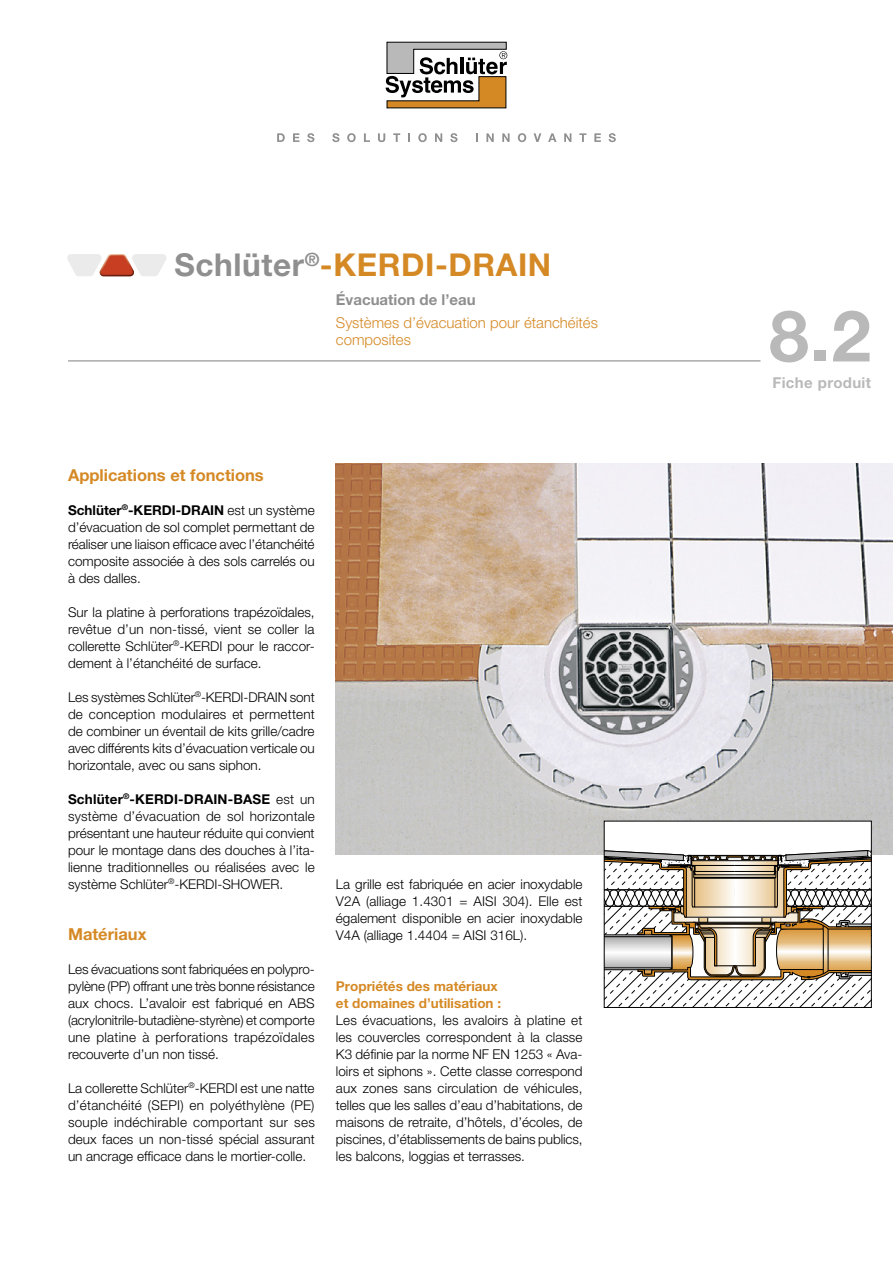
<style>
.page{position:relative;width:893px;height:1263px;background:#fff}
.page>*{position:absolute;margin:0;border:0;box-sizing:border-box;transform-origin:0 0}
.t1{font:700 71.25px "Helvetica Neue LT Pro";color:#b9b9ba}
.t2{font:700 31.5px "Helvetica Neue LT Pro";letter-spacing:.02em;color:#d58925}
.t3{font:700 16.5px "Helvetica Neue LT Pro";color:#d58925}
.t4{font:300 15px/17px "Helvetica Neue LT Pro";color:#d58925}
.t5{font:700 15px "Helvetica Neue LT Pro";color:#8f8f8f}
.t6{font:700 15px "Helvetica Neue LT Pro";letter-spacing:.02em;color:#b9b9ba}
.t7{font:300 13.5px/17px "Helvetica Neue LT Pro";color:#000;text-align:justify}
.t8{font:700 13.5px/17px "Helvetica Neue LT Pro";color:#d58925}
.s1{color:#8f8f8f}
.s2{font-weight:700}
</style>
<div class="page">
<img style="left:336px;top:463px;width:557px;height:392px">
<svg style="left:606px;top:823px;width:264px;height:183px"></svg>
<div style="left:604px;top:821px;width:268px;height:187px;border:1px solid #000"></div>
<div style="left:694px;top:825px;width:85px;height:28px;background:#fff"></div>
<hr style="left:68px;top:360px;width:692px;height:1px;background:#8f8f8f">
<svg style="left:67px;top:254px;width:99px;height:22px"></svg>
<svg style="left:386px;top:42px;width:121px;height:66px"></svg>
<svg style="left:277px;top:133px;width:8px;height:9px"></svg>
<svg style="left:293px;top:133px;width:6px;height:9px"></svg>
<svg style="left:307px;top:133px;width:7px;height:9px"></svg>
<svg style="left:332px;top:133px;width:7px;height:9px"></svg>
<svg style="left:347px;top:133px;width:9px;height:9px"></svg>
<svg style="left:364px;top:133px;width:6px;height:9px"></svg>
<svg style="left:378px;top:133px;width:7px;height:9px"></svg>
<svg style="left:393px;top:133px;width:7px;height:9px"></svg>
<svg style="left:408px;top:133px;width:2px;height:9px"></svg>
<svg style="left:418px;top:133px;width:9px;height:9px"></svg>
<svg style="left:435px;top:133px;width:7px;height:9px"></svg>
<svg style="left:450px;top:133px;width:8px;height:9px"></svg>
<svg style="left:476px;top:133px;width:2px;height:9px"></svg>
<svg style="left:486px;top:133px;width:8px;height:9px"></svg>
<svg style="left:502px;top:133px;width:8px;height:9px"></svg>
<svg style="left:518px;top:133px;width:8px;height:9px"></svg>
<svg style="left:534px;top:133px;width:7px;height:9px"></svg>
<svg style="left:548px;top:133px;width:8px;height:9px"></svg>
<svg style="left:564px;top:133px;width:7px;height:9px"></svg>
<svg style="left:579px;top:133px;width:7px;height:9px"></svg>
<svg style="left:594px;top:133px;width:7px;height:9px"></svg>
<svg style="left:609px;top:133px;width:7px;height:9px"></svg>
<h2 class="t2" style="left:174px;top:246px;width:378px"><span class="s1">Schlüter</span><sup>®</sup>-KERDI-DRAIN</h2>
<p class="t5" style="left:336px;top:290px;width:141px">Évacuation de l’eau</p>
<p class="t4" style="left:336px;top:313px;width:264px">Systèmes d’évacuation pour étanchéités composites</p>
<h1 class="t1" style="left:769px;top:292px;width:103px">8.2</h1>
<p class="t6" style="left:773px;top:373px;width:100px">Fiche produit</p>
<p class="t3" style="left:68px;top:464px;width:197px">Applications et fonctions</p>
<p class="t7" style="left:68px;top:501px;width:248px"><span class="s2">Schlüter</span><sup>®</sup><span class="s2">-KERDI-DRAIN</span> est un système d’évacuation de sol complet permettant de réaliser une liaison efficace avec l’étanchéité composite associée à des sols carrelés ou à des dalles.</p>
<p class="t7" style="left:68px;top:603px;width:248px">Sur la platine à perforations trapézoïdales, revêtue d’un non-tissé, vient se coller la collerette Schlüter<sup>®</sup>-KERDI pour le raccor&shy;dement à l’étanchéité de surface.</p>
<p class="t7" style="left:68px;top:688px;width:248px">Les systèmes Schlüter<sup>®</sup>-KERDI-DRAIN sont de conception modulaires et permettent de combiner un éventail de kits grille/cadre avec différents kits d’évacuation verticale ou horizontale, avec ou sans siphon.</p>
<p class="t7" style="left:68px;top:790px;width:248px"><span class="s2">Schlüter</span><sup>®</sup><span class="s2">-KERDI-DRAIN-BASE</span> est un système d’évacuation de sol horizontale présentant une hauteur réduite qui convient pour le montage dans des douches à l’ita&shy;lienne traditionnelles ou réalisées avec le système Schlüter<sup>®</sup>-KERDI-SHOWER.</p>
<p class="t3" style="left:68px;top:924px;width:80px">Matériaux</p>
<p class="t7" style="left:68px;top:960px;width:248px">Les évacuations sont fabriquées en polypro&shy;pylène (PP) offrant une très bonne résistance aux chocs. L’avaloir est fabriqué en ABS (acrylonitrile-butadiène-styrène) et comporte une platine à perforations trapézoïdales recouverte d’un non tissé.</p>
<p class="t7" style="left:68px;top:1079px;width:248px">La collerette Schlüter<sup>®</sup>-KERDI est une natte d’étanchéité (SEPI) en polyéthylène (PE) souple indéchirable comportant sur ses deux faces un non-tissé spécial assurant un ancrage efficace dans le mortier-colle.</p>
<p class="t7" style="left:336px;top:875px;width:248px">La grille est fabriquée en acier inoxydable V2A (alliage 1.4301 = AISI 304). Elle est également disponible en acier inoxydable V4A (alliage 1.4404 = AISI 316L).</p>
<p class="t8" style="left:336px;top:977px;width:167px">Propriétés des matériaux et domaines d’utilisation :</p>
<p class="t7" style="left:336px;top:1011px;width:248px">Les évacuations, les avaloirs à platine et les couvercles correspondent à la classe K3 définie par la norme NF EN 1253 « Ava&shy;loirs et siphons ». Cette classe correspond aux zones sans circulation de véhicules, telles que les salles d’eau d’habitations, de maisons de retraite, d’hôtels, d’écoles, de piscines, d’établissements de bains publics, les balcons, loggias et terrasses.</p>
</div>
